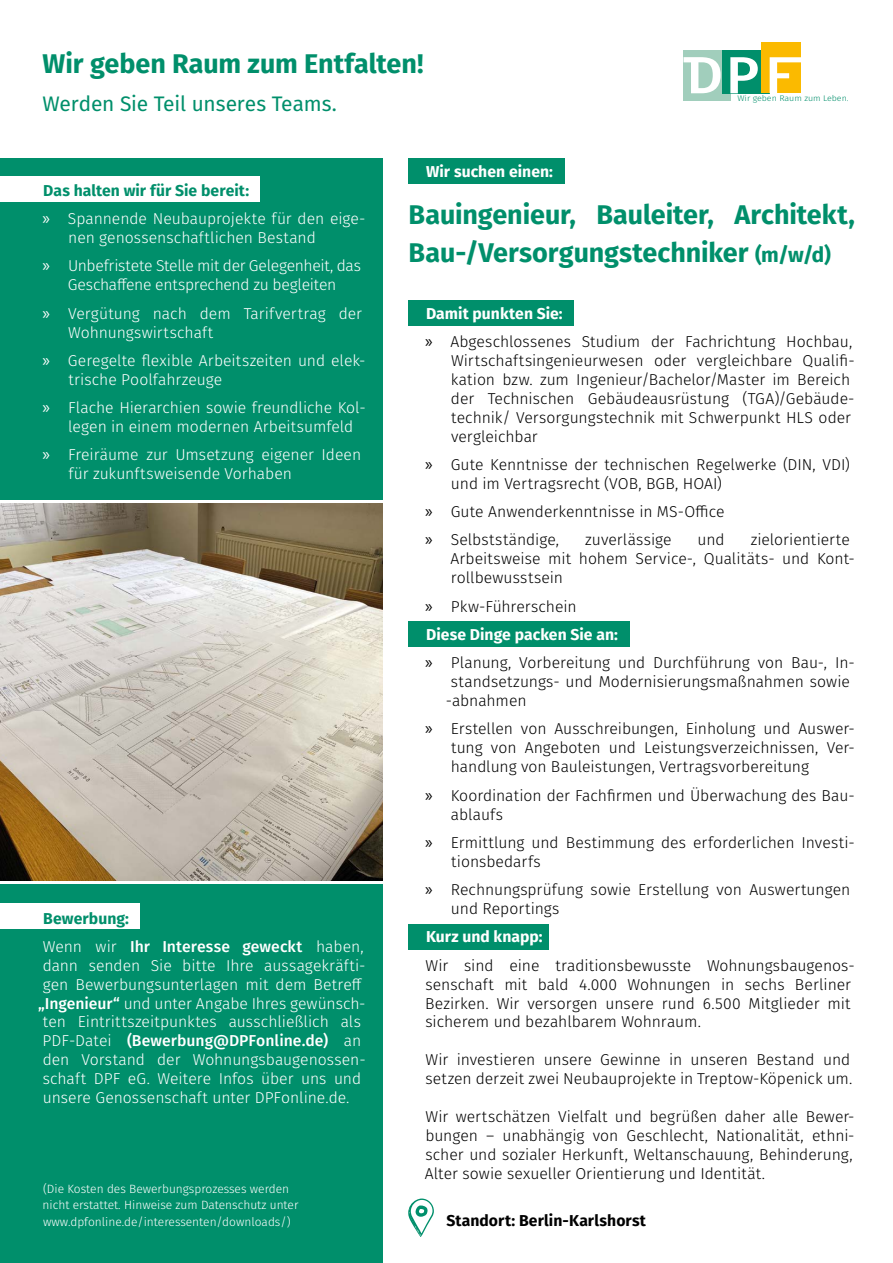
<style>
.page{position:relative;width:893px;height:1263px;background:#fff}
.page>*{position:absolute;margin:0;border:0;box-sizing:border-box;transform-origin:0 0}
.t1{font:700 27px/37.8px "Fira Sans";letter-spacing:-.005em;color:#008f6b}
.t2{font:21px "Fira Sans";letter-spacing:-.005em;color:#008f6b}
.t3{font:300 15.75px/18.9px "Fira Sans";color:#000}
.t4{font:300 15.75px/28.3px "Fira Sans";color:#fff}
.t5{font:500 15.75px/28.3px "Fira Sans";letter-spacing:.005em;color:#fff}
.t6{font:700 15.75px "Fira Sans";letter-spacing:.005em;color:#fff}
.t7{font:700 15.75px "Fira Sans";letter-spacing:.005em;color:#000}
.t8{font:300 12px/16.5px "Fira Sans";color:#fff}
.t9{font:300 8.25px "Fira Sans";color:#008f6b;scale:1.08 1}
.s1{font-weight:700;color:#008f6b}
.s2{font-family:"Myriad Pro";font-weight:400;font-size:18px}
.s3{font-weight:300}
.s4{font-weight:500}
.s5{font-size:21px}
.s6{font-weight:700;color:#fff}
</style>
<div class="page">
<div style="left:408px;top:924px;width:141px;height:25px;background:#008f6b"></div>
<div style="left:0;top:884px;width:383px;height:379px;background:#008f6b"></div>
<div style="left:408px;top:158px;width:157px;height:26px;background:#008f6b"></div>
<div style="left:408px;top:621px;width:221px;height:25px;background:#008f6b"></div>
<div style="left:408px;top:300px;width:166px;height:25px;background:#008f6b"></div>
<div style="left:0;top:158px;width:383px;height:342px;background:#008f6b"></div>
<div style="left:0;top:176px;width:259px;height:26px;background:#fff"></div>
<div style="left:683px;top:50px;width:47px;height:51px;background:#a1cebc"></div>
<div style="left:722px;top:50px;width:47px;height:43px;background:#008f6b"></div>
<div style="left:762px;top:43px;width:39px;height:50px;background:#fbba00"></div>
<svg style="left:730px;top:57px;width:28px;height:36px"></svg>
<svg style="left:683px;top:57px;width:38px;height:36px"></svg>
<svg style="left:770px;top:57px;width:31px;height:36px"></svg>
<svg style="left:408px;top:1198px;width:26px;height:39px"></svg>
<img style="left:0;top:504px;width:383px;height:376px">
<div style="left:0;top:904px;width:139px;height:25px;background:#fff"></div>
<h1 class="t1" style="left:43px;top:43px;width:383px">Wir geben Raum zum Entfalten!</h1>
<h2 class="t2" style="left:43px;top:87px;width:296px">Werden Sie Teil unseres Teams.</h2>
<p class="t6" style="left:426px;top:158px;width:128px">Wir suchen einen:</p>
<p class="t9" style="left:737px;top:92px;width:104px">Wir geben Raum zum Leben.</p>
<p class="t4" style="left:42px;top:176px;width:325px"><span class="s1">Das halten wir für Sie bereit:<br></span><span class="s2">»</span> Spannende Neubauprojekte für den eige-</p>
<p class="t4" style="left:42px;top:223px;width:320px;text-indent:26px">nen genossenschaftlichen Bestand<br><span class="s2">»</span> Unbefristete Stelle mit der Gelegenheit, das</p>
<p class="t4" style="left:42px;top:270px;width:321px;text-align:center">Geschaffene entsprechend zu begleiten<br><span class="s2">»</span> Vergütung nach dem Tarifvertrag der</p>
<p class="t4" style="left:42px;top:318px;width:325px;text-indent:26px">Wohnungswirtschaft<br><span class="s2">»</span> Geregelte flexible Arbeitszeiten und elek-</p>
<p class="t4" style="left:42px;top:365px;width:325px;text-indent:26px">trische Poolfahrzeuge<br><span class="s2">»</span> Flache Hierarchien sowie freundliche Kol-</p>
<p class="t4" style="left:42px;top:412px;width:320px;text-indent:26px">legen in einem modernen Arbeitsumfeld <span class="s2">»</span> Freiräume zur Umsetzung eigener Ideen</p>
<p class="t4" style="left:68px;top:459px;width:225px">für zukunftsweisende Vorhaben</p>
<p class="t5" style="left:43px;top:904px;width:322px"><span class="s1">Bewerbung:<br></span><span class="s3">Wenn wir</span> Ihr Interesse geweckt <span class="s3">haben,</span></p>
<p class="t4" style="left:43px;top:951px;width:324px">dann senden Sie bitte Ihre aussagekräfti-</p>
<p class="t4" style="left:43px;top:970px;width:321px">gen Bewerbungsunterlagen mit dem Betreff</p>
<p class="t4" style="left:38px;top:989px;width:329px"><span class="s4">„Ingenieur“</span> und unter Angabe Ihres gewünsch-</p>
<p class="t4" style="left:43px;top:1008px;width:320px">ten Eintrittszeitpunktes ausschließlich als</p>
<p class="t5" style="left:43px;top:1027px;width:320px"><span class="s3">PDF-Datei</span> (Bewerbung@DPFonline.de) <span class="s3">an</span></p>
<p class="t4" style="left:43px;top:1045px;width:324px">den Vorstand der Wohnungsbaugenossen-</p>
<p class="t4" style="left:43px;top:1064px;width:320px">schaft DPF eG. Weitere Infos über uns und</p>
<p class="t4" style="left:43px;top:1083px;width:308px">unsere Genossenschaft unter DPFonline.de.</p>
<p class="t8" style="left:43px;top:1180px;width:257px">(Die Kosten des Bewerbungsprozesses werden nicht erstattet. Hinweise zum Datenschutz unter www.dpfonline.de/interessenten/downloads/)</p>
<h1 class="t1" style="left:409px;top:194px;width:448px">Bauingenieur, Bauleiter, Architekt,<br>Bau-/Versorgungstechniker <span class="s5">(m/w/d)</span></h1>
<p class="t3" style="left:425px;top:299px;width:429px;line-height:28.3px"><span class="s6">Damit punkten Sie:<br></span><span class="s2">»</span> Abgeschlossenes Studium der Fachrichtung Hochbau,</p>
<p class="t3" style="left:451px;top:351px;width:405px">Wirtschaftsingenieurwesen oder vergleichbare Qualifi&shy;kation bzw. zum Ingenieur/Bachelor/Master im Bereich der Technischen Gebäudeausrüstung (TGA)/Gebäude&shy;technik/ Versorgungstechnik mit Schwerpunkt HLS oder vergleichbar</p>
<p class="t3" style="left:451px;top:455px;width:401px;text-indent:-26px"><span class="s2">»</span> Gute Kenntnisse der technischen Regelwerke (DIN, VDI) und im Vertragsrecht (VOB, BGB, HOAI)</p>
<p class="t3" style="left:425px;top:497px;width:301px;line-height:28.3px"><span class="s2">»</span> Gute Anwenderkenntnisse in MS-Office <span class="s2">»</span> Selbstständige,</p>
<p class="t3" style="left:450px;top:530px;width:406px;text-indent:300px">zielorientierte<br>Arbeitsweise mit hohem Service-, Qualitäts- und Kont&shy;rollbewusstsein</p>
<p class="t3" style="left:425px;top:592px;width:431px;line-height:28.3px"><span class="s2">»</span> Pkw-Führerschein<br><span class="s6">Diese Dinge packen Sie an:<br></span><span class="s2">»</span> Planung, Vorbereitung und Durchführung von Bau-, In-</p>
<p class="t3" style="left:446px;top:672px;width:406px;text-indent:5px">standsetzungs- und Modernisierungsmaßnahmen sowie -abnahmen</p>
<p class="t3" style="left:451px;top:719px;width:405px;text-align:justify;text-indent:-26px"><span class="s2">»</span> Erstellen von Ausschreibungen, Einholung und Auswer&shy;tung von Angeboten und Leistungsverzeichnissen, Ver&shy;handlung von Bauleistungen, Vertragsvorbereitung</p>
<p class="t3" style="left:451px;top:785px;width:405px;text-indent:-26px"><span class="s2">»</span> Koordination der Fachfirmen und Überwachung des Bau&shy;ablaufs</p>
<p class="t3" style="left:451px;top:833px;width:405px;text-indent:-26px"><span class="s2">»</span> Ermittlung und Bestimmung des erforderlichen Investi&shy;tionsbedarfs</p>
<p class="t3" style="left:451px;top:880px;width:401px;text-indent:-26px"><span class="s2">»</span> Rechnungsprüfung sowie Erstellung von Auswertungen und Reportings</p>
<p class="t6" style="left:426px;top:924px;width:118px">Kurz und knapp:</p>
<p class="t3" style="left:425px;top:956px;width:431px">Wir sind eine traditionsbewusste Wohnungsbaugenos&shy;senschaft mit bald 4.000 Wohnungen in sechs Berliner Bezirken. Wir versorgen unsere rund 6.500 Mitglieder mit sicherem und bezahlbarem Wohnraum.</p>
<p class="t3" style="left:425px;top:1050px;width:428px">Wir investieren unsere Gewinne in unseren Bestand und setzen derzeit zwei Neubauprojekte in Treptow-Köpenick um.</p>
<p class="t3" style="left:425px;top:1107px;width:431px">Wir wertschätzen Vielfalt und begrüßen daher alle Bewer&shy;bungen – unabhängig von Geschlecht, Nationalität, ethni&shy;scher und sozialer Herkunft, Weltanschauung, Behinderung, Alter sowie sexueller Orientierung und Identität.</p>
<p class="t3" style="left:585px;top:530px;width:88px">zuverlässige</p>
<p class="t3" style="left:698px;top:530px;width:29px">und</p>
<p class="t7" style="left:446px;top:1207px;width:201px">Standort: Berlin-Karlshorst</p>
</div>
